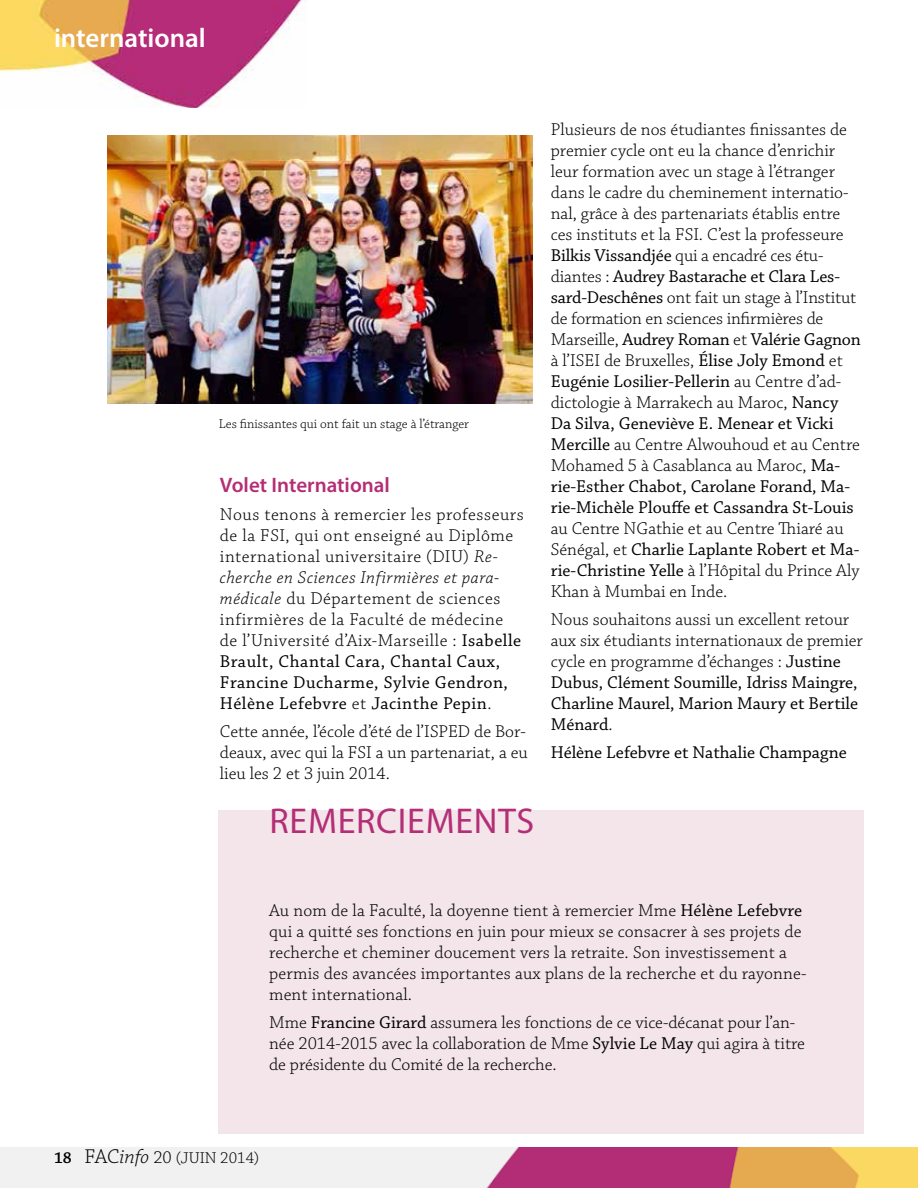
<style>
.page{position:relative;width:918px;height:1188px;background:#fff}
.page>*{position:absolute;margin:0;border:0;box-sizing:border-box;transform-origin:0 0}
.t1{font:36px "Myriad Pro";letter-spacing:.02em;color:#b42e76}
.t2{font:600 27px "Myriad Pro";color:#fff}
.t3{font:600 21px "Myriad Pro";color:#b42e76}
.t4{font:300 18px/21px "Chaparral Pro";color:#000}
.t5{font:300 18px/21px "Chaparral Pro";letter-spacing:.03em;color:#000}
.t6{font:18px "Chaparral Pro";color:#000}
.t7{font:300 16.5px "Chaparral Pro";color:#000}
.t8{font:300 13.5px "Chaparral Pro";color:#000}
.s1{font-style:italic}
.s2{font-weight:400}
.s3{font-weight:600}
.s4{font-size:21px}
.s5{font-style:italic;font-size:21px}
.s6{font-size:18px}
</style>
<div class="page">
<img style="left:0;top:1148px;width:918px;height:40px">
<img style="left:0;top:0;width:307px;height:108px">
<div style="left:219px;top:811px;width:645px;height:323px;background:#f3e5ea"></div>
<img style="left:107px;top:135px;width:425px;height:268px">
<h2 class="t2" style="left:54px;top:21px;width:153px">international</h2>
<p class="t8" style="left:219px;top:417px;width:252px">Les finissantes qui ont fait un stage à l’étranger</p>
<p class="t3" style="left:220px;top:472px;width:171px">Volet International</p>
<p class="t5" style="left:220px;top:504px;width:305px">Nous tenons à remercier les professeurs de la FSI, qui ont enseigné au Diplôme international universitaire (DIU) <span class="s1">Re&shy;cherche en Sciences Infirmières et para&shy;médicale</span> du Département de sciences infirmières de la Faculté de médecine de l’Université d’Aix-Marseille : <span class="s2">Isabelle Brault, Chantal Cara, Chantal Caux, Francine Ducharme, Sylvie Gendron, Hélène Lefebvre</span> et <span class="s2">Jacinthe Pepin</span>.</p>
<p class="t4" style="left:220px;top:721px;width:309px">Cette année, l’école d’été de l’ISPED de Bor&shy;deaux, avec qui la FSI a un partenariat, a eu lieu les 2 et 3 juin 2014.</p>
<h1 class="t1" style="left:270px;top:799px;width:266px">REMERCIEMENTS</h1>
<p class="t4" style="left:551px;top:119px;width:312px">Plusieurs de nos étudiantes finissantes de premier cycle ont eu la chance d’enrichir leur formation avec un stage à l’étranger dans le cadre du cheminement internatio&shy;nal, grâce à des partenariats établis entre ces instituts et la FSI. C’est la professeure <span class="s2">Bilkis Vissandjée</span> qui a encadré ces étu&shy;diantes : <span class="s2">Audrey Bastarache et Clara Les&shy;sard-Deschênes</span> ont fait un stage à l’Institut de formation en sciences infirmières de Marseille, <span class="s2">Audrey Roman</span> et <span class="s2">Valérie Gagnon </span>à l’ISEI de Bruxelles, <span class="s2">Élise Joly Emond</span> et <span class="s2">Eugénie Losilier-Pellerin</span> au Centre d’ad&shy;dictologie à Marrakech au Maroc, <span class="s2">Nancy Da Silva, Geneviève E. Menear et Vicki Mercille</span> au Centre Alwouhoud et au Centre Mohamed 5 à Casablanca au Maroc, <span class="s2">Ma&shy;rie-Esther Chabot, Carolane Forand, Ma&shy;rie-Michèle Plouffe et Cassandra St-Louis</span></p>
<p class="t4" style="left:551px;top:519px;width:310px">au Centre NGathie et au Centre Thiaré au Sénégal, et <span class="s2">Charlie Laplante Robert et Ma&shy;rie-Christine Yelle</span> à l’Hôpital du Prince Aly Khan à Mumbai en Inde.</p>
<p class="t4" style="left:551px;top:609px;width:314px">Nous souhaitons aussi un excellent retour aux six étudiants internationaux de premier cycle en programme d’échanges : <span class="s2">Justine Dubus, Clément Soumille, Idriss Maingre, Charline Maurel, Marion Maury et Bertile Ménard</span>.</p>
<p class="t6" style="left:551px;top:742px;width:297px">Hélène Lefebvre et Nathalie Champagne</p>
<p class="t4" style="left:269px;top:901px;width:539px">Au nom de la Faculté, la doyenne tient à remercier Mme <span class="s2">Hélène Lefebvre </span>qui a quitté ses fonctions en juin pour mieux se consacrer à ses projets de recherche et cheminer doucement vers la retraite. Son investissement a permis des avancées importantes aux plans de la recherche et du rayonne&shy;ment international.</p>
<p class="t4" style="left:269px;top:1013px;width:537px">Mme <span class="s2">Francine Girard</span> assumera les fonctions de ce vice-décanat pour l’an&shy;née 2014-2015 avec la collaboration de Mme <span class="s2">Sylvie Le May</span> qui agira à titre de présidente du Comité de la recherche.</p>
<p class="t7" style="left:54px;top:1149px;width:207px"><span class="s3">18</span> <span class="s4">FAC</span><span class="s5">info</span> <span class="s6">20</span> (juin 2014)</p>
</div>
